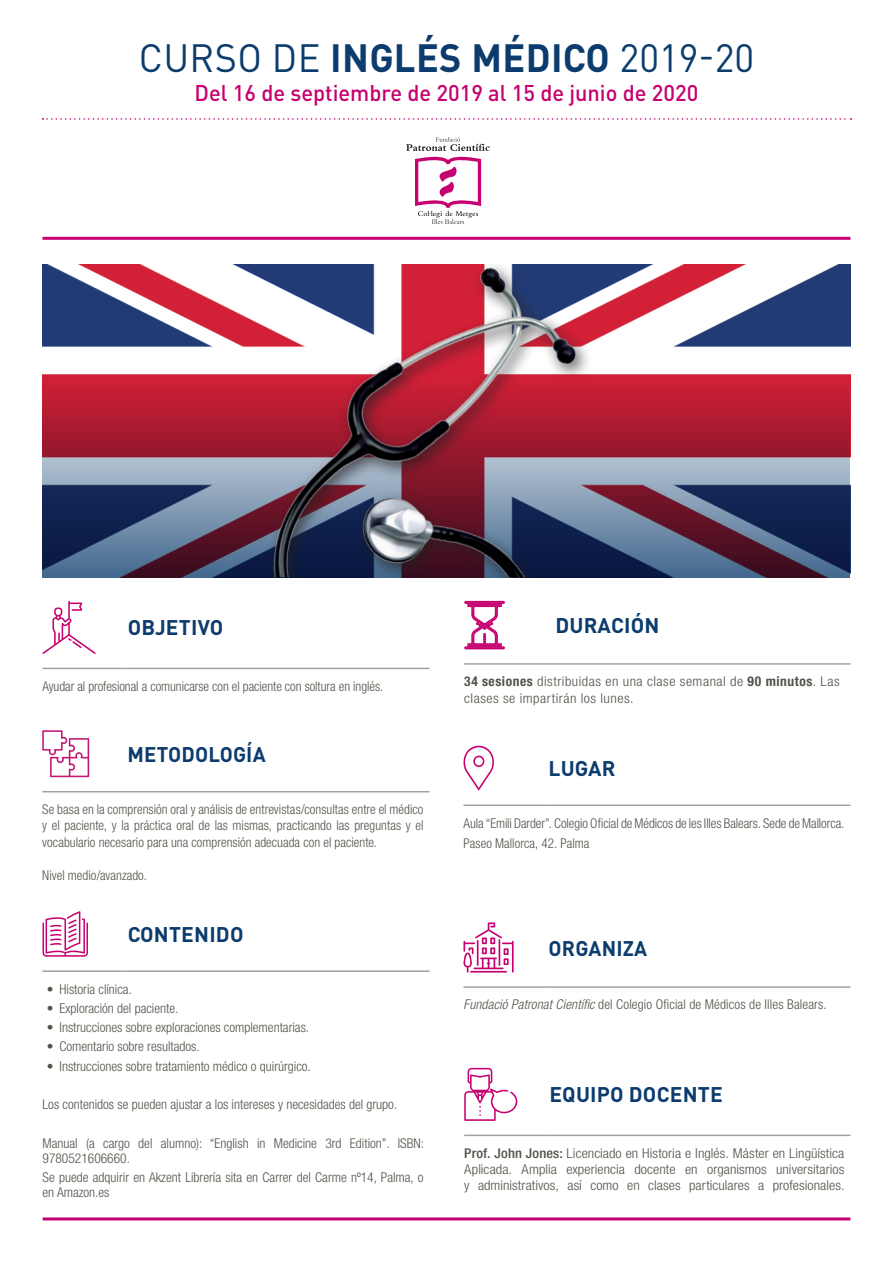
<style>
.page{position:relative;width:893px;height:1263px;background:#fff}
.page>*{position:absolute;margin:0;border:0;box-sizing:border-box;transform-origin:0 0}
.t1{font:39px "DIN Pro";letter-spacing:.01em;color:#0c3c6d}
.t2{font:500 22.5px "DIN Pro";color:#c60170}
.t3{font:700 21px "DIN Pro";letter-spacing:.01em;color:#0c3c6d}
.t4{font:300 condensed 13.5px/15px "Helvetica Neue LT Std";color:#535249}
.t5{font:300 condensed 13.5px/16.2px "Helvetica Neue LT Std";color:#535249;text-align:justify;scale:1.07 1}
.t6{font:300 condensed 13.5px/16.2px "Helvetica Neue LT Std";letter-spacing:.035em;color:#535249;scale:1.07 1}
.s1{font-weight:700}
.s2{font-style:italic}
.s3{font-weight:500}
</style>
<div class="page">
<hr style="left:43px;top:1217px;width:807px;height:3px;background:#c60170">
<img style="left:42px;top:264px;width:808px;height:313px">
<svg style="left:43px;top:298px;width:807px;height:279px;background:#785472"></svg>
<hr style="left:43px;top:668px;width:85px;height:1px;background:#a0a1a5">
<hr style="left:128px;top:668px;width:301px;height:1px;background:#a0a1a5">
<svg style="left:42px;top:601px;width:54px;height:53px"></svg>
<hr style="left:43px;top:237px;width:807px;height:3px;background:#c60170">
<svg style="left:43px;top:118px;width:808px;height:2px"></svg>
<hr style="left:43px;top:970px;width:85px;height:2px;background:#a0a1a5">
<hr style="left:128px;top:970px;width:301px;height:2px;background:#a0a1a5">
<svg style="left:43px;top:911px;width:45px;height:46px"></svg>
<svg style="left:415px;top:157px;width:66px;height:67px"></svg>
<svg style="left:406px;top:137px;width:84px;height:14px"></svg>
<hr style="left:42px;top:791px;width:85px;height:1px;background:#a0a1a5">
<hr style="left:127px;top:791px;width:302px;height:1px;background:#a0a1a5">
<svg style="left:42px;top:730px;width:47px;height:47px"></svg>
<hr style="left:464px;top:663px;width:85px;height:2px;background:#a0a1a5">
<hr style="left:549px;top:663px;width:301px;height:2px;background:#a0a1a5">
<svg style="left:464px;top:600px;width:41px;height:50px"></svg>
<hr style="left:463px;top:804px;width:86px;height:2px;background:#a0a1a5">
<hr style="left:549px;top:804px;width:301px;height:2px;background:#a0a1a5">
<svg style="left:463px;top:746px;width:31px;height:45px"></svg>
<hr style="left:463px;top:986px;width:86px;height:2px;background:#a0a1a5">
<hr style="left:549px;top:986px;width:301px;height:2px;background:#a0a1a5">
<svg style="left:463px;top:922px;width:51px;height:50px"></svg>
<hr style="left:464px;top:1134px;width:85px;height:2px;background:#a0a1a5">
<hr style="left:549px;top:1134px;width:301px;height:2px;background:#a0a1a5">
<svg style="left:464px;top:1068px;width:53px;height:53px"></svg>
<img style="left:182px;top:264px;width:546px;height:313px">
<h1 class="t1" style="left:139px;top:32px;width:617px">CURSO DE <span class="s1">INGLÉS MÉDICO</span> 2019-20</h1>
<h2 class="t2" style="left:195px;top:77px;width:505px">Del 16 de septiembre de 2019 al 15 de junio de 2020</h2>
<h3 class="t3" style="left:128px;top:613px;width:97px">OBJETIVO</h3>
<p class="t4" style="left:43px;top:678px;width:342px">Ayudar al profesional a comunicarse con el paciente con soltura en inglés.</p>
<h3 class="t3" style="left:127px;top:740px;width:140px">METODOLOGÍA</h3>
<p class="t4" style="left:42px;top:801px;width:383px;line-height:16.2px;text-align:justify">Se basa en la comprensión oral y análisis de entrevistas/consultas entre el médico y el paciente, y la práctica oral de las mismas, practicando las preguntas y el vocabulario necesario para una comprensión adecuada con el paciente.</p>
<p class="t4" style="left:42px;top:867px;width:106px">Nivel medio/avanzado.</p>
<h3 class="t3" style="left:128px;top:920px;width:117px">CONTENIDO</h3>
<p class="t4" style="left:47px;top:981px;width:87px">• Historia clínica.</p>
<p class="t4" style="left:47px;top:1000px;width:133px">• Exploración del paciente.</p>
<p class="t4" style="left:47px;top:1020px;width:264px">• Instrucciones sobre exploraciones complementarias.</p>
<p class="t4" style="left:47px;top:1039px;width:154px">• Comentario sobre resultados.</p>
<p class="t4" style="left:47px;top:1058px;width:266px">• Instrucciones sobre tratamiento médico o quirúrgico.</p>
<p class="t4" style="left:43px;top:1097px;width:356px">Los contenidos se pueden ajustar a los intereses y necesidades del grupo.</p>
<p class="t4" style="left:43px;top:1135px;width:383px">Manual (a cargo del alumno): “English in Medicine 3rd Edition”. ISBN:<br>9780521606660.</p>
<p class="t4" style="left:43px;top:1169px;width:382px">Se puede adquirir en Akzent Librería sita en Carrer del Carme nº14, Palma, o en Amazon.es</p>
<h3 class="t3" style="left:555px;top:611px;width:106px">DURACIÓN</h3>
<p class="t6" style="left:464px;top:673px;width:352px"><span class="s1">34 sesiones</span> distribuidas en una clase semanal de <span class="s1">90 minutos</span>. Las clases se impartirán los lunes.</p>
<h3 class="t3" style="left:549px;top:754px;width:68px">LUGAR</h3>
<p class="t4" style="left:463px;top:812px;width:382px;line-height:20.4px">Aula “Emili Darder”. Colegio Oficial de Médicos de les Illes Balears. Sede de Mallorca.<br>Paseo Mallorca, 42. Palma</p>
<h3 class="t3" style="left:549px;top:934px;width:100px">ORGANIZA</h3>
<p class="t4" style="left:463px;top:997px;width:365px"><span class="s2">Fundació Patronat Científic</span> del Colegio Oficial de Médicos de Illes Balears.</p>
<h3 class="t3" style="left:549px;top:1080px;width:175px">EQUIPO DOCENTE</h3>
<p class="t5" style="left:464px;top:1145px;width:357px"><span class="s3">Prof. John Jones:</span> Licenciado en Historia e Inglés. Máster en Lingüística Aplicada. Amplia experiencia docente en organismos universitarios y administrativos, así como en clases particulares a profesionales.</p>
</div>
